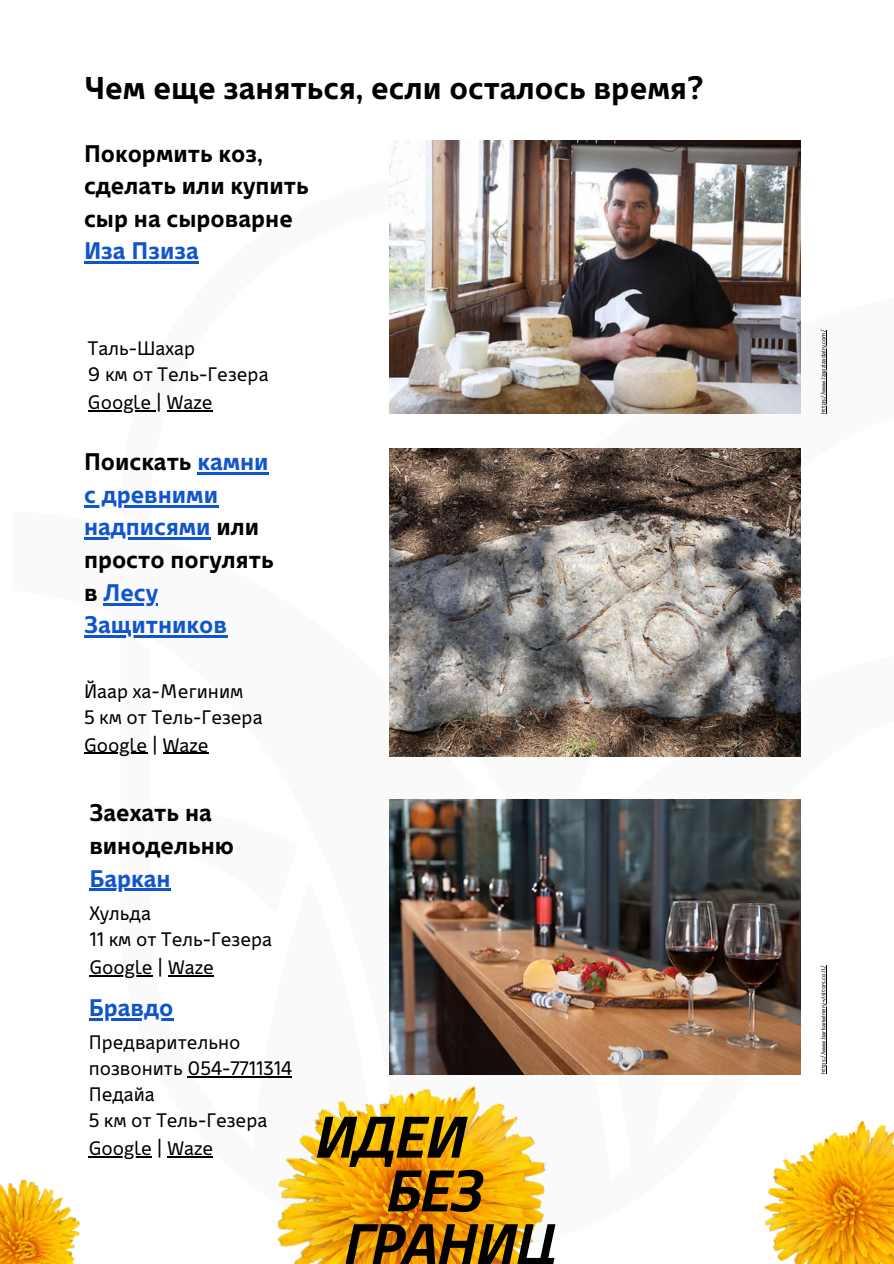
<style>
.page{position:relative;width:894px;height:1264px;background:#fff}
.page>*{position:absolute;margin:0;border:0;box-sizing:border-box;transform-origin:0 0}
.t1{font:700 31.5px "Ways";color:#000}
.t2{font:700 24px/32.7px "Ways";color:#000}
.t3{font:700 24px "Ways";color:#15c}
.t4{font:19.5px/25.8px "Ways";color:#000}
.t5{font:6px "Ways";color:#000}
.s1{color:#15c}
</style>
<div class="page">
<svg style="left:405px;top:284px;width:422px;height:594px"></svg>
<img style="left:248px;top:1074px;width:329px;height:189px">
<svg style="left:317px;top:1116px;width:238px;height:147px;background:#b0811a"></svg>
<img style="left:764px;top:1120px;width:129px;height:143px">
<img style="left:0;top:1179px;width:80px;height:84px">
<img style="left:389px;top:140px;width:410px;height:273px">
<img style="left:389px;top:448px;width:410px;height:309px">
<img style="left:389px;top:799px;width:410px;height:275px">
<hr style="left:197px;top:472px;width:71px;height:2px;background:#15c">
<hr style="left:84px;top:505px;width:134px;height:2px;background:#15c">
<hr style="left:84px;top:537px;width:127px;height:3px;background:#15c">
<hr style="left:103px;top:603px;width:55px;height:2px;background:#15c">
<hr style="left:84px;top:635px;width:143px;height:2px;background:#15c">
<hr style="left:84px;top:262px;width:115px;height:2px;background:#15c">
<hr style="left:88px;top:410px;width:63px;height:1px;background:#000">
<hr style="left:167px;top:410px;width:45px;height:1px;background:#000">
<hr style="left:84px;top:752px;width:63px;height:2px;background:#000">
<hr style="left:163px;top:752px;width:46px;height:2px;background:#000">
<hr style="left:825px;top:330px;width:1px;height:84px;background:#000">
<hr style="left:825px;top:965px;width:1px;height:108px;background:#000">
<hr style="left:89px;top:888px;width:81px;height:3px;background:#15c">
<hr style="left:89px;top:974px;width:64px;height:2px;background:#000">
<hr style="left:168px;top:974px;width:46px;height:2px;background:#000">
<hr style="left:89px;top:1018px;width:84px;height:2px;background:#15c">
<hr style="left:187px;top:1076px;width:105px;height:1px;background:#000">
<hr style="left:89px;top:1156px;width:63px;height:1px;background:#000">
<hr style="left:167px;top:1156px;width:46px;height:1px;background:#000">
<h2 class="t1" style="left:84px;top:69px;width:621px">Чем еще заняться, если осталось время?</h2>
<p class="t2" style="left:84px;top:137px;width:226px">Покормить коз, сделать или купить сыр на сыроварне<br><span class="s1">Иза Пзиза</span></p>
<h3 class="t4" style="left:88px;top:336px;width:182px">Таль-Шахар<br>9 км от Тель-Гезера</h3>
<p class="t4" style="left:88px;top:390px;width:126px">Google | Waze</p>
<h1 class="t2" style="left:84px;top:446px;width:186px">Поискать <span class="s1">камни</span></h1>
<h2 class="t3" style="left:84px;top:479px;width:135px">с древними</h2>
<p class="t2" style="left:84px;top:511px;width:191px"><span class="s1">надписями</span> или просто погулять в <span class="s1">Лесу</span></p>
<h3 class="t3" style="left:84px;top:610px;width:144px">Защитников</h3>
<h2 class="t4" style="left:84px;top:678px;width:180px">Йаар ха-Мегиним<br>5 км от Тель-Гезера</h2>
<p class="t4" style="left:84px;top:732px;width:126px">Google | Waze</p>
<h2 class="t2" style="left:89px;top:797px;width:146px">Заехать на винодельню</h2>
<h3 class="t3" style="left:89px;top:863px;width:83px">Баркан</h3>
<p class="t4" style="left:89px;top:900px;width:184px">Хульда<br>11 км от Тель-Гезера</p>
<p class="t4" style="left:89px;top:954px;width:126px">Google | Waze</p>
<p class="t3" style="left:89px;top:992px;width:86px">Бравдо</p>
<p class="t4" style="left:89px;top:1029px;width:205px">Предварительно позвонить 054-7711314<br>Педайа<br>5 км от Тель-Гезера</p>
<p class="t4" style="left:89px;top:1135px;width:126px">Google | Waze</p>
<h3 class="t5" style="left:819px;top:414px;width:85px;rotate:-90deg">https://www.izapzizadairy.com/</h3>
<p class="t5" style="left:819px;top:1073px;width:110px;rotate:-90deg">https://www.barkanwinery-visitors.co.il/</p>
</div>
